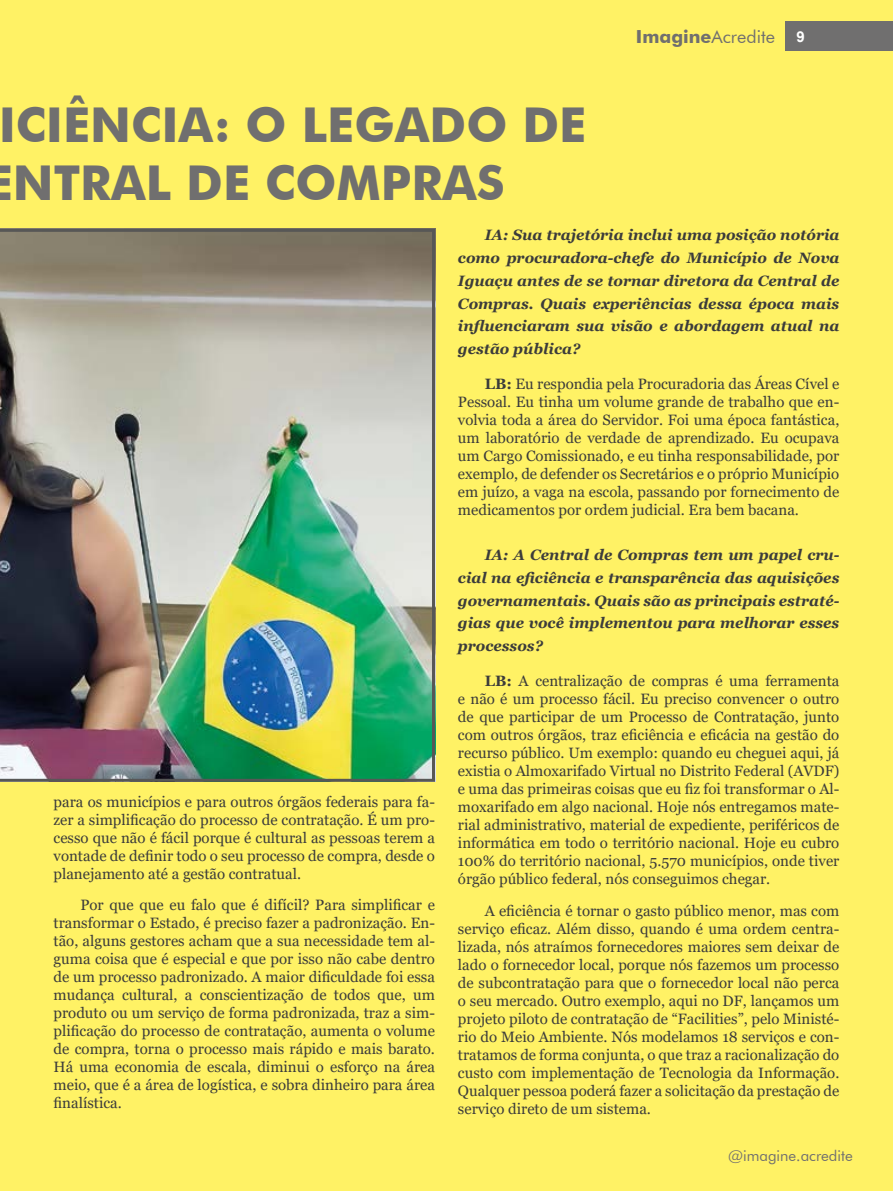
<style>
.page{position:relative;width:893px;height:1191px;background:#fff265}
.page>*{position:absolute;margin:0;border:0;box-sizing:border-box;transform-origin:0 0}
.t1{font:700 48px/57.6px "Futura BT";color:#706f6f}
.t2{font:18px "Futura BT";color:#706f6f}
.t3{font:15px/18px "Georgia";color:#3c3c3b;text-align:justify}
.t4{font:italic 700 15px/22.8px "Georgia";color:#3c3c3b;text-align:justify}
.t5{font:15px "Futura BT";color:#706f6f}
.t6{font:700 15px "Arial";color:#fff}
.s1{font-weight:700}
</style>
<div class="page">
<div style="left:786px;top:21px;width:107px;height:30px;background:#706f6f"></div>
<img style="left:0;top:229px;width:435px;height:553px">
<h1 class="t1" style="left:13px;top:96px;width:575px;text-indent:-14px">ICIÊNCIA: O LEGADO DE<br>NTRAL DE COMPRAS</h1>
<p class="t2" style="left:636px;top:26px;width:141px"><span class="s1">Imagine</span>Acredite</p>
<p class="t6" style="left:796px;top:26px;width:10px">9</p>
<p class="t3" style="left:54px;top:792px;width:383px">para os municípios e para outros órgãos federais para fa&shy;zer a simplificação do processo de contratação. É um pro&shy;cesso que não é fácil porque é cultural as pessoas terem a vontade de definir todo o seu processo de compra, desde o planejamento até a gestão contratual.</p>
<p class="t3" style="left:54px;top:896px;width:383px;text-indent:27px">Por que que eu falo que é difícil? Para simplificar e transformar o Estado, é preciso fazer a padronização. En&shy;tão, alguns gestores acham que a sua necessidade tem al&shy;guma coisa que é especial e que por isso não cabe dentro de um processo padronizado. A maior dificuldade foi essa mudança cultural, a conscientização de todos que, um produto ou um serviço de forma padronizada, traz a sim&shy;plificação do processo de contratação, aumenta o volume de compra, torna o processo mais rápido e mais barato.<br>Há uma economia de escala, diminui o esforço na área meio, que é a área de logística, e sobra dinheiro para área finalística.</p>
<p class="t4" style="left:458px;top:224px;width:383px;text-indent:27px">IA: Sua trajetória inclui uma posição notória como procuradora-chefe do Município de Nova Iguaçu antes de se tornar diretora da Central de Compras. Quais experiências dessa época mais influenciaram sua visão e abordagem atual na gestão pública?</p>
<p class="t3" style="left:458px;top:375px;width:383px;text-indent:27px"><span class="s1">LB:</span> Eu respondia pela Procuradoria das Áreas Cível e Pessoal. Eu tinha um volume grande de trabalho que en&shy;volvia toda a área do Servidor. Foi uma época fantástica, um laboratório de verdade de aprendizado. Eu ocupava um Cargo Comissionado, e eu tinha responsabilidade, por exemplo, de defender os Secretários e o próprio Município em juízo, a vaga na escola, passando por fornecimento de medicamentos por ordem judicial. Era bem bacana.</p>
<p class="t4" style="left:458px;top:543px;width:383px;text-indent:27px">IA: A Central de Compras tem um papel cru&shy;cial na eficiência e transparência das aquisições governamentais. Quais são as principais estraté&shy;gias que você implementou para melhorar esses processos?</p>
<p class="t3" style="left:458px;top:672px;width:383px;text-indent:27px"><span class="s1">LB:</span> A centralização de compras é uma ferramenta e não é um processo fácil. Eu preciso convencer o outro de que participar de um Processo de Contratação, junto com outros órgãos, traz eficiência e eficácia na gestão do recurso público. Um exemplo: quando eu cheguei aqui, já existia o Almoxarifado Virtual no Distrito Federal (AVDF) e uma das primeiras coisas que eu fiz foi transformar o Al&shy;moxarifado em algo nacional. Hoje nós entregamos mate&shy;rial administrativo, material de expediente, periféricos de informática em todo o território nacional. Hoje eu cubro 100% do território nacional, 5.570 municípios, onde tiver órgão público federal, nós conseguimos chegar.</p>
<p class="t3" style="left:458px;top:902px;width:383px;text-indent:27px">A eficiência é tornar o gasto público menor, mas com serviço eficaz. Além disso, quando é uma ordem centra&shy;lizada, nós atraímos fornecedores maiores sem deixar de lado o fornecedor local, porque nós fazemos um processo de subcontratação para que o fornecedor local não perca o seu mercado. Outro exemplo, aqui no DF, lançamos um projeto piloto de contratação de “Facilities”, pelo Ministé&shy;rio do Meio Ambiente. Nós modelamos 18 serviços e con&shy;tratamos de forma conjunta, o que traz a racionalização do custo com implementação de Tecnologia da Informação.<br>Qualquer pessoa poderá fazer a solicitação da prestação de serviço direto de um sistema.</p>
<p class="t5" style="left:728px;top:1146px;width:126px">@imagine.acredite</p>
</div>
